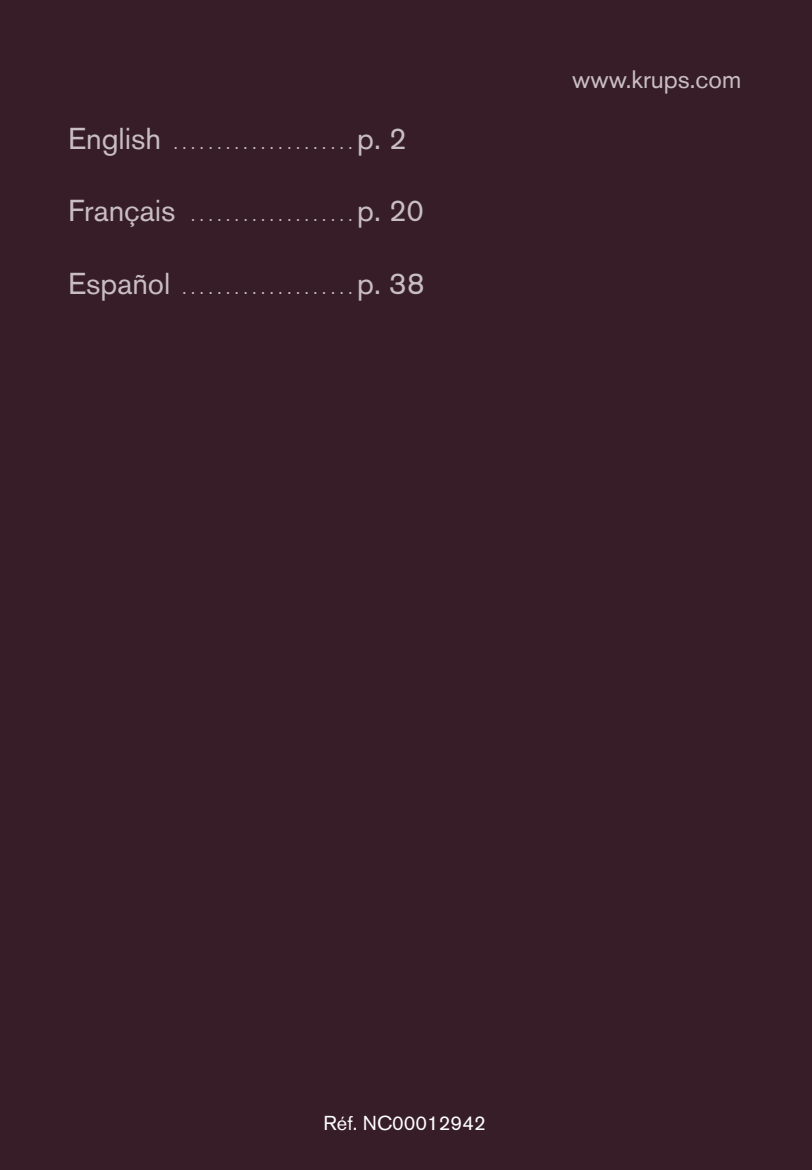
<style>
.page{position:relative;width:812px;height:1170px;background:#fff}
.page>*{position:absolute;margin:0;border:0;box-sizing:border-box;transform-origin:0 0}
.t1{font:25px "Akzidenz Grotesk BE";color:#c8bec2}
.t2{font:20px "Akzidenz Grotesk BE";color:#fff}
.t3{font:17.5px "Akzidenz Grotesk BE";color:#c8bec2}
.s1{font-size:30px}
</style>
<div class="page">
<div style="left:0;top:0;width:812px;height:1169px;background:#371d28"></div>
<p class="t3" style="left:68px;top:136px;width:340px"><span class="s1">English</span> . . . . . . . . . . . . . . . . . . . . . <span class="s1">p. 2</span></p>
<p class="t3" style="left:68px;top:209px;width:357px"><span class="s1">Français</span> . . . . . . . . . . . . . . . . . . . <span class="s1">p. 20</span></p>
<p class="t3" style="left:68px;top:281px;width:358px"><span class="s1">Español</span> . . . . . . . . . . . . . . . . . . . . <span class="s1">p. 38</span></p>
<h1 class="t1" style="left:572px;top:71px;width:171px">www.krups.com</h1>
<p class="t2" style="left:324px;top:1115px;width:164px">Réf. NC00012942</p>
</div>
